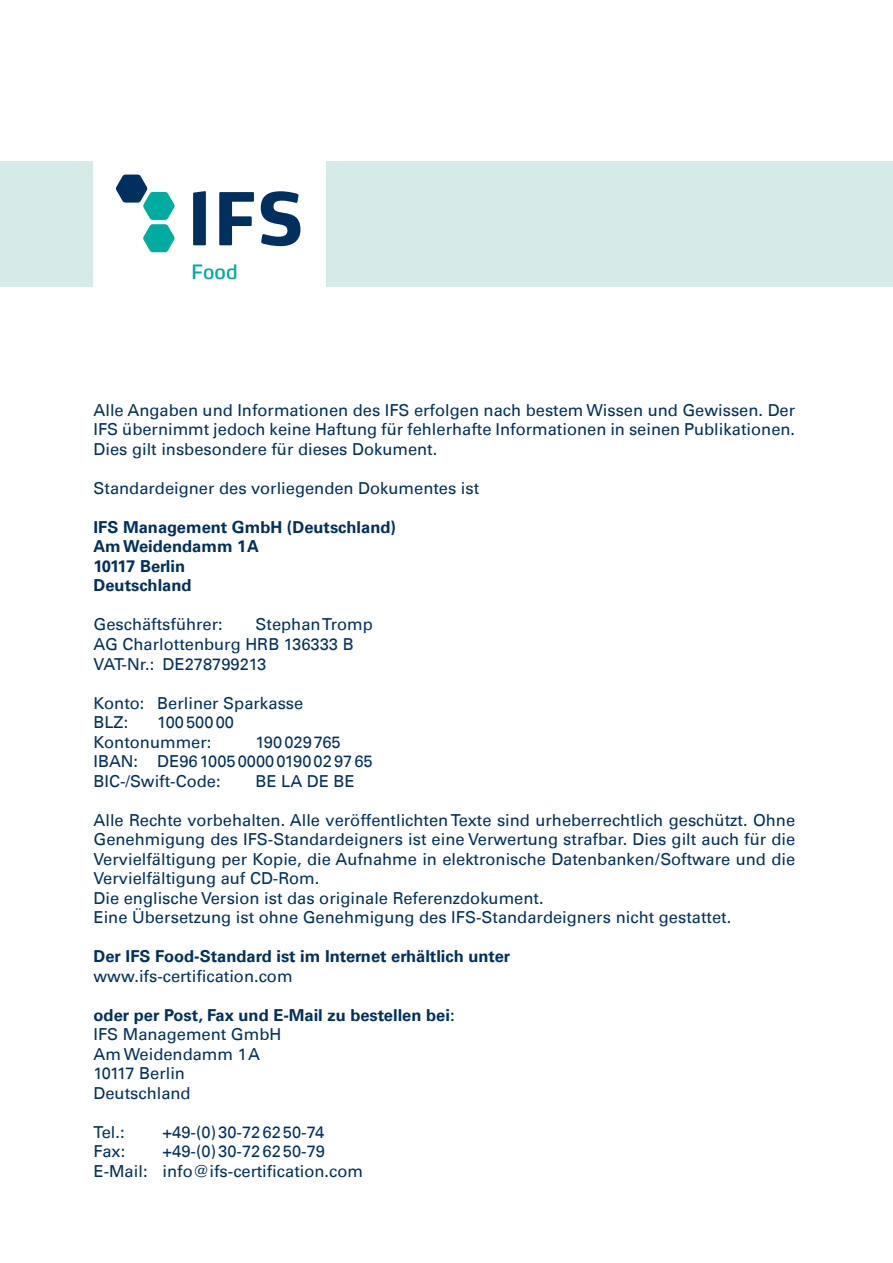
<style>
.page{position:relative;width:893px;height:1263px;background:#fff}
.page>*{position:absolute;margin:0;border:0;box-sizing:border-box;transform-origin:0 0}
.t1{font:19.65px "Max OT";color:#00ab9f}
.t2{font:16.5px/19.5px "Univers Com 55 Roman";color:#00305e}
.t3{font:700 16.5px/19.5px "Univers Com 65";color:#00305e}
</style>
<div class="page">
<div style="left:0;top:162px;width:893px;height:125px;background:#d6ebe8"></div>
<div style="left:94px;top:147px;width:232px;height:159px;background:#fff"></div>
<svg style="left:193px;top:191px;width:107px;height:55px"></svg>
<svg style="left:116px;top:175px;width:59px;height:77px"></svg>
<p class="t1" style="left:191px;top:259px;width:48px">Food</p>
<p class="t2" style="left:94px;top:400px;width:703px;text-align:justify">Alle Angaben und Informationen des IFS erfolgen nach bestem Wissen und Gewissen. Der IFS übernimmt jedoch keine Haftung für fehlerhafte Informationen in seinen Publikationen.<br>Dies gilt insbesondere für dieses Dokument.</p>
<p class="t2" style="left:94px;top:478px;width:387px">Standardeigner des vorliegenden Dokumentes ist</p>
<p class="t3" style="left:94px;top:517px;width:304px">IFS Management GmbH (Deutschland)<br>Am Weidendamm 1A<br>10117 Berlin<br>Deutschland</p>
<p class="t2" style="left:94px;top:615px;width:131px">Geschäftsführer:</p>
<p class="t2" style="left:94px;top:615px;width:281px;text-indent:162px">Stephan Tromp<br>AG Charlottenburg HRB 136333 B<br>VAT-Nr.: DE278799213</p>
<p class="t2" style="left:94px;top:693px;width:211px">Konto: Berliner Sparkasse<br>BLZ:</p>
<p class="t2" style="left:94px;top:712px;width:142px;text-indent:64px">10050000<br>Kontonummer:</p>
<p class="t2" style="left:94px;top:732px;width:281px;text-indent:162px">190029765<br>IBAN: DE96100500000190029765<br>BIC-/Swift-Code:</p>
<p class="t2" style="left:256px;top:771px;width:101px">BE LA DE BE</p>
<p class="t2" style="left:94px;top:810px;width:703px">Alle Rechte vorbehalten. Alle veröffentlichten Texte sind urheberrechtlich geschützt. Ohne Genehmigung des IFS-Standardeigners ist eine Verwertung strafbar. Dies gilt auch für die Vervielfältigung per Kopie, die Aufnahme in elektronische Datenbanken/Software und die Vervielfältigung auf CD-Rom.<br>Die englische Version ist das originale Referenzdokument.<br>Eine Übersetzung ist ohne Genehmigung des IFS-Standardeigners nicht gestattet.</p>
<p class="t3" style="left:94px;top:946px;width:418px">Der IFS Food-Standard ist im Internet erhältlich unter</p>
<p class="t2" style="left:94px;top:966px;width:201px">www.ifs-certification.com</p>
<p class="t3" style="left:94px;top:1005px;width:363px">oder per Post, Fax und E-Mail zu bestellen bei:</p>
<p class="t2" style="left:94px;top:1024px;width:189px">IFS Management GmbH<br>Am Weidendamm 1A<br>10117 Berlin<br>Deutschland</p>
<p class="t2" style="left:94px;top:1122px;width:33px">Tel.:</p>
<p class="t2" style="left:163px;top:1122px;width:163px">+49-(0)30-726250-74</p>
<p class="t2" style="left:94px;top:1141px;width:33px">Fax:</p>
<p class="t2" style="left:94px;top:1141px;width:271px;text-indent:69px">+49-(0)30-726250-79<br>E-Mail: info@ifs-certification.com</p>
</div>
